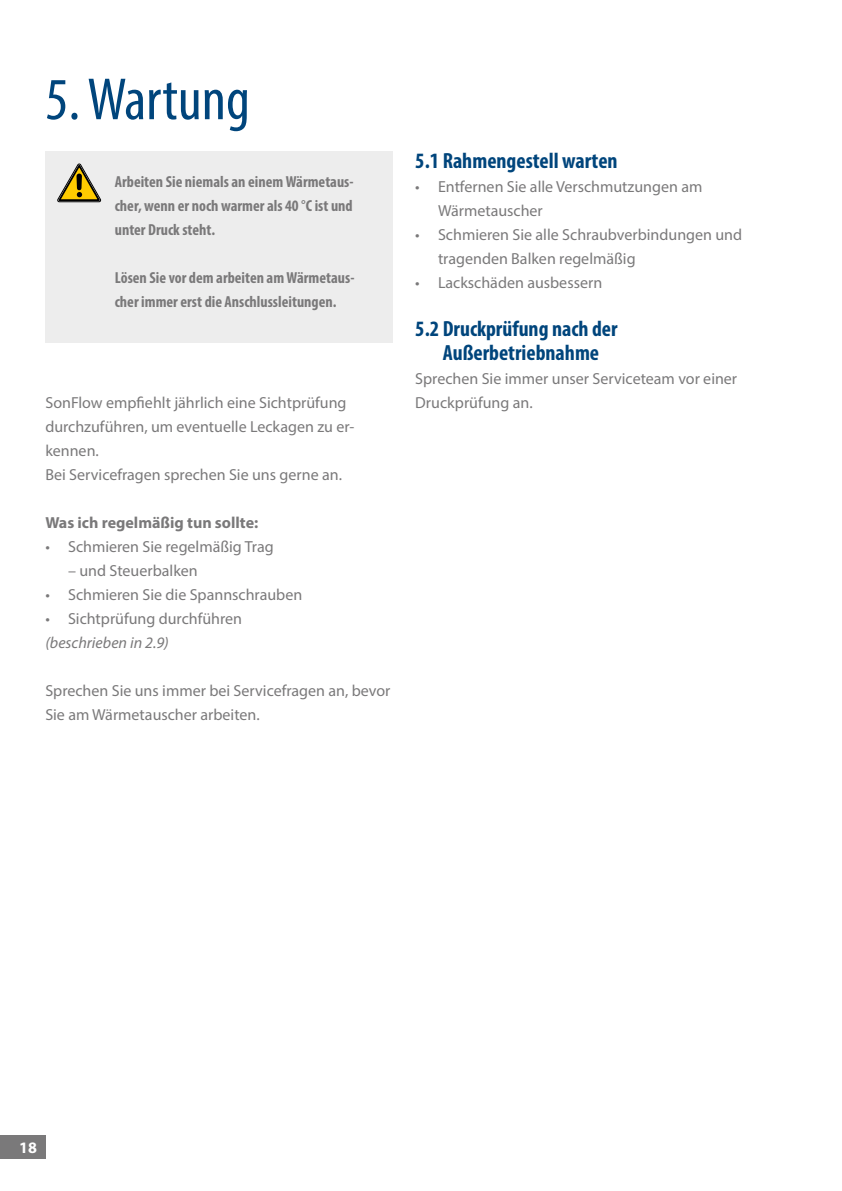
<style>
.page{position:relative;width:842px;height:1191px;background:#fff}
.page>*{position:absolute;margin:0;border:0;box-sizing:border-box;transform-origin:0 0}
.t1{font:condensed 60px "Myriad Pro";color:#00457c}
.t2{font:700 condensed 22px/24px "Myriad Pro";color:#00457c;text-align:center}
.t3{font:16px/24px "Myriad Pro";color:#7a797a}
.t4{font:700 condensed 16px/24px "Myriad Pro";color:#7a797a;text-align:justify}
.t5{font:700 16px "Myriad Pro";color:#7a797a}
.t6{font:italic 16px "Myriad Pro";color:#7a797a}
.t7{font:700 16px "Myriad Pro";color:#fff}
</style>
<div class="page">
<div style="left:0;top:1135px;width:45px;height:24px;background:#7a797a"></div>
<div style="left:45px;top:152px;width:348px;height:191px;background:#ededed"></div>
<svg style="left:57px;top:163px;width:45px;height:39px"></svg>
<h1 class="t1" style="left:45px;top:63px;width:206px">5. Wartung</h1>
<p class="t4" style="left:115px;top:169px;width:240px">Arbeiten Sie niemals an einem Wärmetaus&shy;cher, wenn er noch warmer als 40 °C ist und unter Druck steht.</p>
<p class="t4" style="left:115px;top:265px;width:241px">Lösen Sie vor dem arbeiten am Wärmetaus&shy;cher immer erst die Anschlussleitungen.</p>
<p class="t3" style="left:45px;top:390px;width:311px">SonFlow empfiehlt jährlich eine Sichtprüfung durchzuführen, um eventuelle Leckagen zu er&shy;kennen.<br>Bei Servicefragen sprechen Sie uns gerne an.</p>
<p class="t5" style="left:45px;top:512px;width:214px">Was ich regelmäßig tun sollte:</p>
<p class="t3" style="left:45px;top:534px;width:230px">• Schmieren Sie regelmäßig Trag</p>
<p class="t3" style="left:68px;top:558px;width:131px">– und Steuerbalken</p>
<p class="t3" style="left:45px;top:582px;width:258px">• Schmieren Sie die Spannschrauben</p>
<p class="t3" style="left:45px;top:606px;width:198px">• Sichtprüfung durchführen</p>
<p class="t6" style="left:45px;top:633px;width:125px">(beschrieben in 2.9)</p>
<p class="t3" style="left:45px;top:678px;width:347px">Sprechen Sie uns immer bei Servicefragen an, bevor<br>Sie am Wärmetauscher arbeiten.</p>
<h2 class="t2" style="left:415px;top:148px;width:204px">5.1 Rahmengestell warten</h2>
<p class="t3" style="left:438px;top:174px;width:266px;text-indent:-23px">• Entfernen Sie alle Verschmutzungen am<br>Wärmetauscher</p>
<p class="t3" style="left:438px;top:222px;width:306px;text-indent:-23px">• Schmieren Sie alle Schraubverbindungen und tragenden Balken regelmäßig</p>
<p class="t3" style="left:415px;top:270px;width:188px">• Lackschäden ausbessern</p>
<h2 class="t2" style="left:415px;top:316px;width:204px">5.2 Druckprüfung nach der<br>Außerbetriebnahme</h2>
<p class="t3" style="left:415px;top:366px;width:323px">Sprechen Sie immer unser Serviceteam vor einer<br>Druckprüfung an.</p>
<p class="t7" style="left:19px;top:1137px;width:19px">18</p>
</div>
